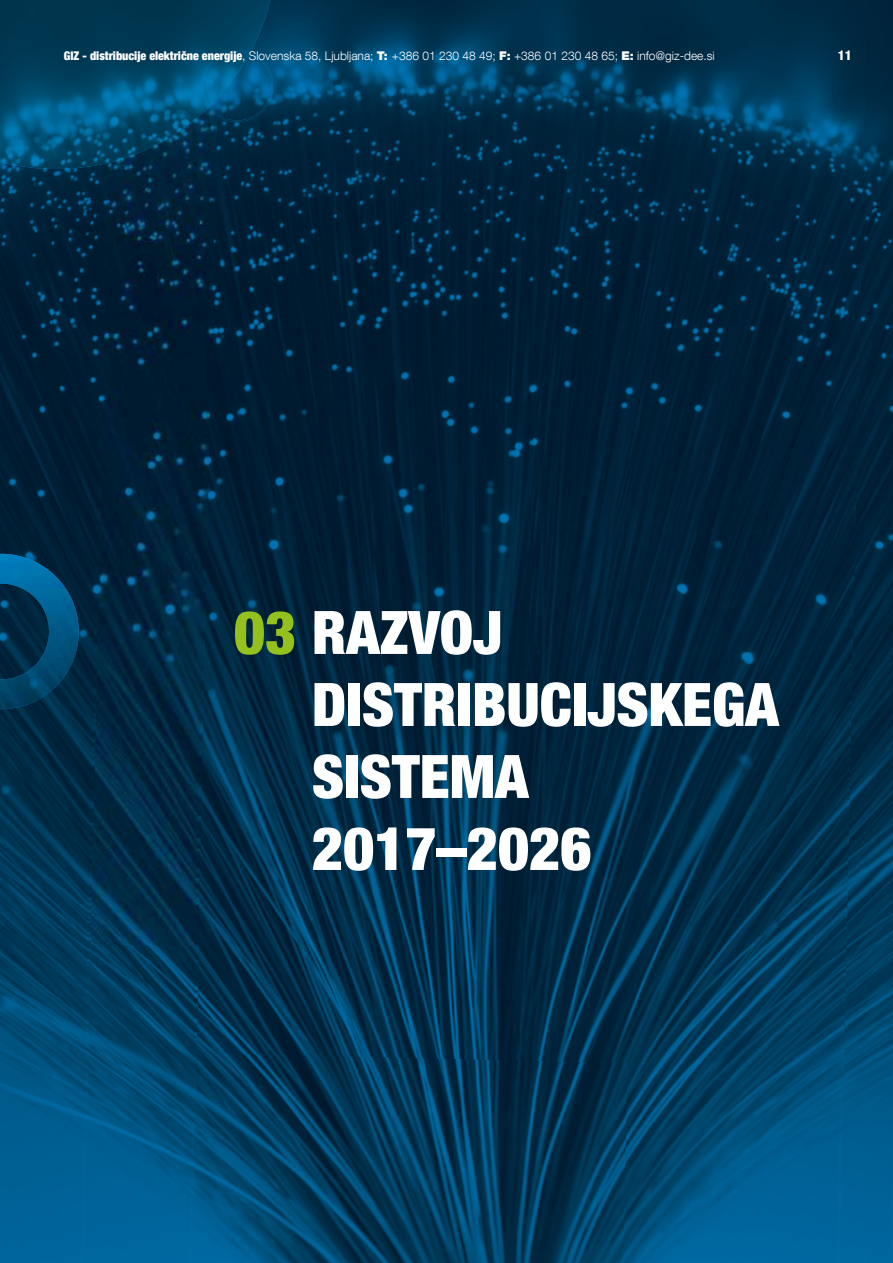
<style>
.page{position:relative;width:893px;height:1263px;background:#fff}
.page>*{position:absolute;margin:0;border:0;box-sizing:border-box;transform-origin:0 0}
.t1{font:900 condensed 60px/72px "Helvetica Neue LT Com";color:#fff}
.t2{font:800 condensed 13.5px "Helvetica Neue LT Com";color:#fff}
.t3{font:300 12px "Helvetica Neue LT Com";color:#fff}
.s1{font-weight:900;font-stretch:condensed}
.s2{font-weight:900}
.s3{color:#95c11f}
</style>
<div class="page">
<img style="left:217px;top:0;width:320px;height:252px">
<img style="left:537px;top:0;width:302px;height:259px">
<img style="left:839px;top:0;width:54px;height:1263px">
<img style="left:108px;top:169px;width:109px;height:775px">
<img style="left:1px;top:169px;width:107px;height:827px">
<img style="left:208px;top:252px;width:329px;height:267px">
<img style="left:531px;top:259px;width:330px;height:275px">
<img style="left:202px;top:519px;width:330px;height:267px">
<img style="left:525px;top:526px;width:330px;height:275px">
<img style="left:196px;top:786px;width:330px;height:267px">
<img style="left:519px;top:793px;width:331px;height:275px">
<img style="left:83px;top:944px;width:116px;height:319px">
<img style="left:1px;top:996px;width:89px;height:267px">
<img style="left:191px;top:1053px;width:437px;height:210px">
<img style="left:623px;top:1063px;width:221px;height:200px">
<svg style="left:0;top:169px;width:1px;height:1094px"></svg>
<img style="left:0;top:554px;width:80px;height:155px">
<img style="left:0;top:0;width:270px;height:169px">
<img style="left:208px;top:53px;width:65px;height:69px">
<img style="left:201px;top:50px;width:49px;height:58px">
<p class="t3" style="left:64px;top:48px;width:652px"><span class="s1">GIZ - distribucije električne energije</span>, Slovenska 58, Ljubljana; <span class="s2">T:</span> +386 01 230 48 49; <span class="s2">F:</span> +386 01 230 48 65; <span class="s2">E:</span> info@giz-dee.si</p>
<p class="t2" style="left:838px;top:46px;width:16px">11</p>
<h1 class="t1" style="left:312px;top:596px;width:468px;text-indent:-78px"><span class="s3">03</span> RAZVOJ<br>DISTRIBUCIJSKEGA<br>SISTEMA<br>2017–2026</h1>
</div>
